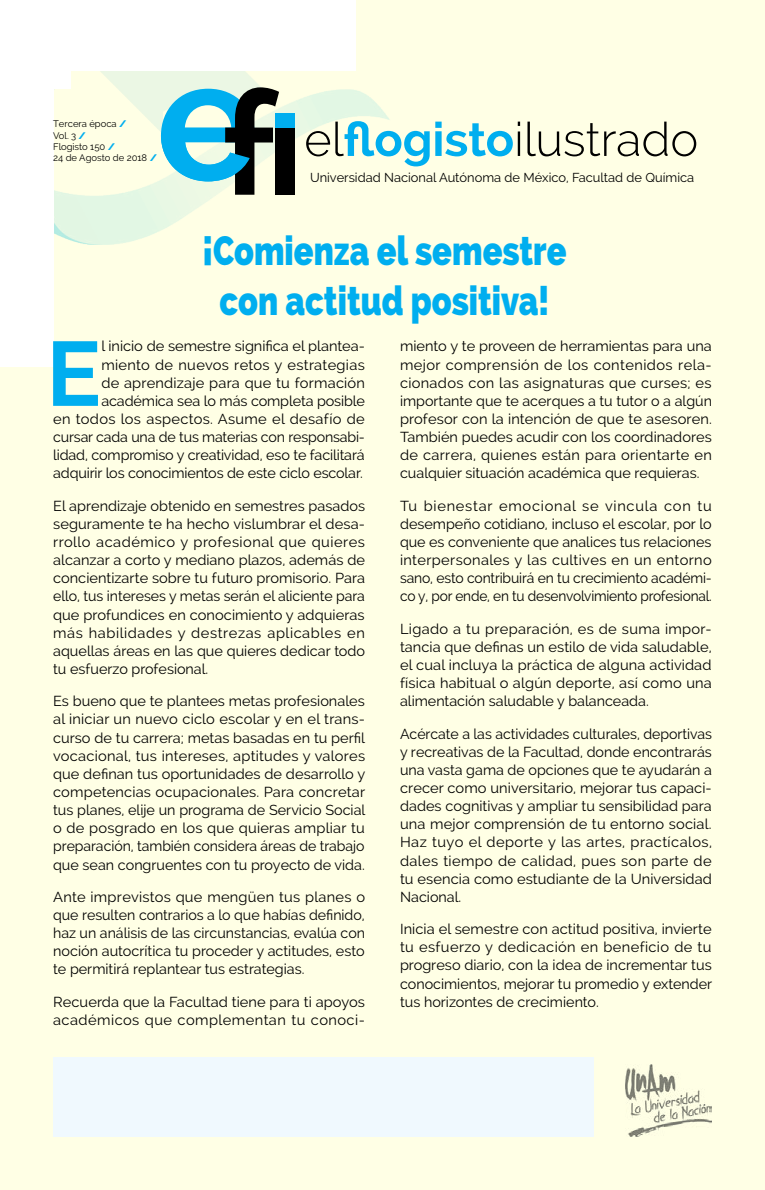
<style>
.page{position:relative;width:765px;height:1190px;background:#fff}
.page>*{position:absolute;margin:0;border:0;box-sizing:border-box;transform-origin:0 0}
.t1{font:700 91px "Raleway";color:#00aeef}
.t2{font:800 40.62px/50px "Raleway";color:#00aeef;text-align:center;scale:.8 1}
.t3{font:14.38px/18.1px "Raleway";color:#000;text-align:justify}
.t4{font:12.88px "Raleway";color:#000}
.t5{font:9.5px/11.4px "Raleway";color:#000}
.s1{font-weight:800;color:#00aeef}
</style>
<div class="page">
<div style="left:0;top:0;width:765px;height:1189px;background:#ffffe5"></div>
<div style="left:53px;top:1057px;width:541px;height:79px;background:#f0f9fe"></div>
<img style="left:53px;top:0;width:337px;height:250px">
<svg style="left:306px;top:121px;width:214px;height:45px"></svg>
<hr style="left:518px;top:131px;width:2px;height:25px;background:#000">
<svg style="left:528px;top:122px;width:168px;height:34px"></svg>
<svg style="left:161px;top:87px;width:118px;height:108px"></svg>
<div style="left:275px;top:127px;width:20px;height:67px;background:#000"></div>
<div style="left:275px;top:113px;width:20px;height:14px;background:#00aeef"></div>
<div style="left:0;top:0;width:53px;height:366px;background:#fff"></div>
<div style="left:0;top:0;width:355px;height:71px;background:#fff"></div>
<div style="left:35px;top:53px;width:36px;height:36px;background:#fff"></div>
<img style="left:625px;top:1064px;width:87px;height:72px">
<p class="t5" style="left:53px;top:118px;width:105px">Tercera época <span class="s1">/<br></span>Vol. 3 <span class="s1">/<br></span>Flogisto 150 <span class="s1">/<br></span>24 de Agosto de 2018 <span class="s1">/</span></p>
<p class="t4" style="left:310px;top:169px;width:386px">Universidad Nacional Autónoma de México, Facultad de Química</p>
<h2 class="t2" style="left:202px;top:225px;width:457px">¡Comienza el semestre con actitud positiva!</h2>
<p class="t3" style="left:53px;top:337px;width:313px;text-align:right">l inicio de semestre significa el plantea&shy;miento de nuevos retos y estrategias<br>de aprendizaje para que tu formación académica sea lo más completa posible<br>en todos los aspectos. Asume el desafío de cursar cada una de tus materias con responsabi&shy;lidad, compromiso y creatividad, eso te facilitará adquirir los conocimientos de este ciclo escolar.</p>
<p class="t3" style="left:53px;top:496px;width:314px">El aprendizaje obtenido en semestres pasados seguramente te ha hecho vislumbrar el desa&shy;rrollo académico y profesional que quieres alcanzar a corto y mediano plazos, además de concientizarte sobre tu futuro promisorio. Para ello, tus intereses y metas serán el aliciente para que profundices en conocimiento y adquieras más habilidades y destrezas aplicables en aquellas áreas en las que quieres dedicar todo tu esfuerzo profesional.</p>
<p class="t3" style="left:53px;top:692px;width:314px">Es bueno que te plantees metas profesionales al iniciar un nuevo ciclo escolar y en el trans&shy;curso de tu carrera; metas basadas en tu perfil vocacional, tus intereses, aptitudes y valores que definan tus oportunidades de desarrollo y competencias ocupacionales. Para concretar tus planes, elije un programa de Servicio Social o de posgrado en los que quieras ampliar tu preparación, también considera áreas de trabajo que sean congruentes con tu proyecto de vida.</p>
<p class="t3" style="left:53px;top:887px;width:313px">Ante imprevistos que mengüen tus planes o que resulten contrarios a lo que habías definido, haz un análisis de las circunstancias, evalúa con noción autocrítica tu proceder y actitudes, esto te permitirá replantear tus estrategias.</p>
<p class="t3" style="left:53px;top:992px;width:313px">Recuerda que la Facultad tiene para ti apoyos académicos que complementan tu conoci-</p>
<h1 class="t1" style="left:46px;top:322px;width:56px">E</h1>
<p class="t3" style="left:400px;top:337px;width:313px">miento y te proveen de herramientas para una mejor comprensión de los contenidos rela&shy;cionados con las asignaturas que curses; es importante que te acerques a tu tutor o a algún profesor con la intención de que te asesoren.<br>También puedes acudir con los coordinadores de carrera, quienes están para orientarte en cualquier situación académica que requieras.</p>
<p class="t3" style="left:400px;top:496px;width:313px">Tu bienestar emocional se vincula con tu desempeño cotidiano, incluso el escolar, por lo que es conveniente que analices tus relaciones interpersonales y las cultives en un entorno sano, esto contribuirá en tu crecimiento académi&shy;co y, por ende, en tu desenvolvimiento profesional.</p>
<p class="t3" style="left:400px;top:619px;width:313px">Ligado a tu preparación, es de suma impor&shy;tancia que definas un estilo de vida saludable, el cual incluya la práctica de alguna actividad física habitual o algún deporte, así como una alimentación saludable y balanceada.</p>
<p class="t3" style="left:400px;top:724px;width:314px">Acércate a las actividades culturales, deportivas y recreativas de la Facultad, donde encontrarás una vasta gama de opciones que te ayudarán a crecer como universitario, mejorar tus capaci&shy;dades cognitivas y ampliar tu sensibilidad para una mejor comprensión de tu entorno social.<br>Haz tuyo el deporte y las artes, practícalos, dales tiempo de calidad, pues son parte de tu esencia como estudiante de la Universidad Nacional.</p>
<p class="t3" style="left:400px;top:919px;width:314px">Inicia el semestre con actitud positiva, invierte tu esfuerzo y dedicación en beneficio de tu progreso diario, con la idea de incrementar tus conocimientos, mejorar tu promedio y extender tus horizontes de crecimiento.</p>
</div>
